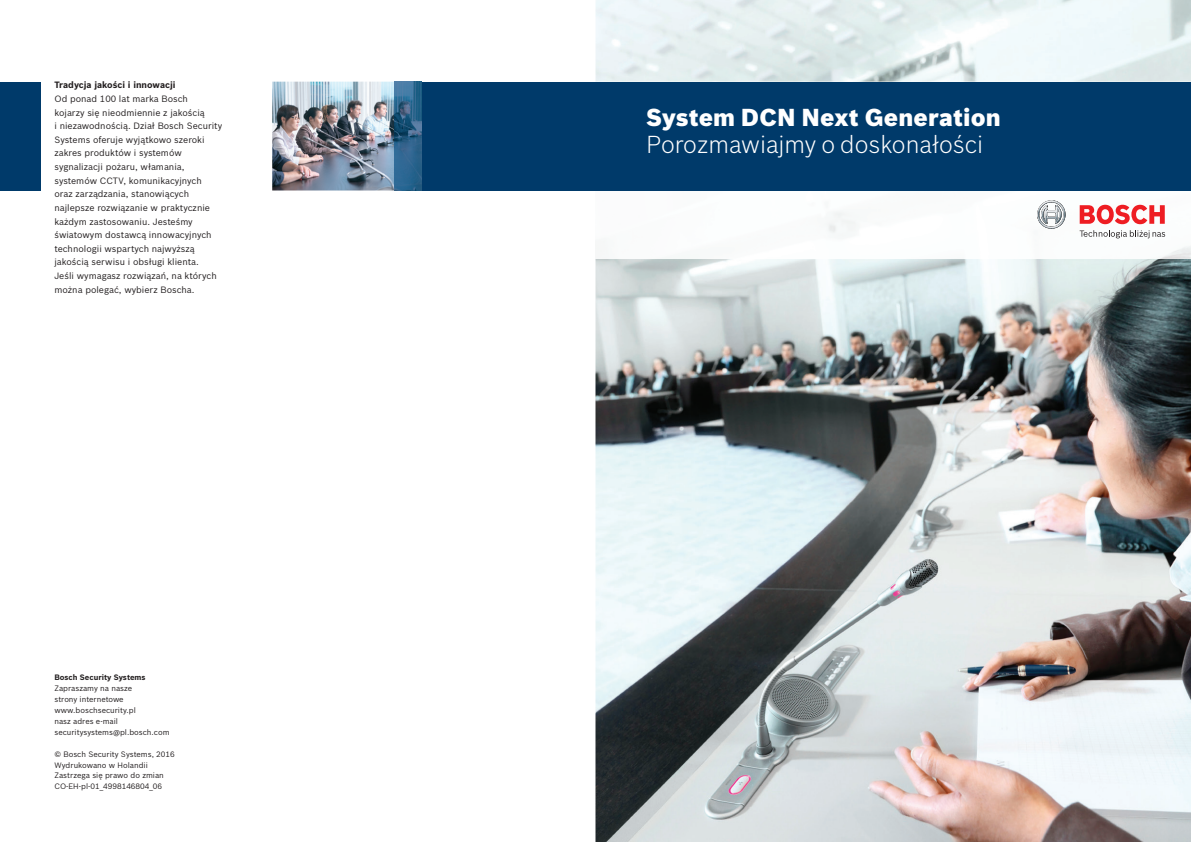
<style>
.page{position:relative;width:1191px;height:842px;background:#fff}
.page>*{position:absolute;margin:0;border:0;box-sizing:border-box;transform-origin:0 0}
.t1{font:300 24px "Bosch Sans";color:#fff}
.t2{font:900 24px "Bosch Sans";letter-spacing:.005em;color:#fff}
.t3{font:9px/13.6px "Bosch Sans";color:#231f20}
.t4{font:700 9px "Bosch Sans";color:#231f20}
.t5{font:7.7px/10.9px "Bosch Sans";color:#231f20}
.t6{font:700 7.7px "Bosch Sans";color:#231f20}
</style>
<div class="page">
<img style="left:595px;top:0;width:596px;height:842px">
<img style="left:595px;top:190px;width:596px;height:69px">
<svg style="left:1037px;top:200px;width:29px;height:29px"></svg>
<svg style="left:1079px;top:205px;width:85px;height:19px"></svg>
<div style="left:422px;top:82px;width:769px;height:108px;background:#003a6a"></div>
<div style="left:0;top:82px;width:41px;height:108px;background:#003a6a"></div>
<img style="left:272px;top:82px;width:123px;height:108px">
<img style="left:395px;top:82px;width:27px;height:108px">
<svg style="left:1079px;top:230px;width:86px;height:8px"></svg>
<p class="t4" style="left:54px;top:78px;width:123px">Tradycja jakości i innowacji</p>
<p class="t3" style="left:54px;top:91px;width:169px">Od ponad 100 lat marka Bosch<br>kojarzy się nieodmiennie z jakością<br>i niezawodnością. Dział Bosch Security Systems oferuje wyjątkowo szeroki zakres produktów i systemów sygnalizacji pożaru, włamania, systemów CCTV, komunikacyjnych oraz zarządzania, stanowiących najlepsze rozwiązanie w praktycznie każdym zastosowaniu. Jesteśmy światowym dostawcą innowacyjnych technologii wspartych najwyższą jakością serwisu i obsługi klienta.<br>Jeśli wymagasz rozwiązań, na których można polegać, wybierz Boscha.</p>
<p class="t6" style="left:54px;top:672px;width:93px">Bosch Security Systems</p>
<p class="t5" style="left:54px;top:682px;width:117px">Zapraszamy na nasze<br>strony internetowe www.boschsecurity.pl<br>nasz adres e-mail securitysystems@pl.bosch.com</p>
<p class="t5" style="left:54px;top:748px;width:122px">© Bosch Security Systems, 2016<br>Wydrukowano w Holandii<br>Zastrzega się prawo do zmian<br>CO-EH-pl-01_4998146804_06</p>
<h1 class="t2" style="left:646px;top:99px;width:356px">System DCN Next Generation</h1>
<h1 class="t1" style="left:646px;top:128px;width:338px">Porozmawiajmy o doskonałości</h1>
</div>
